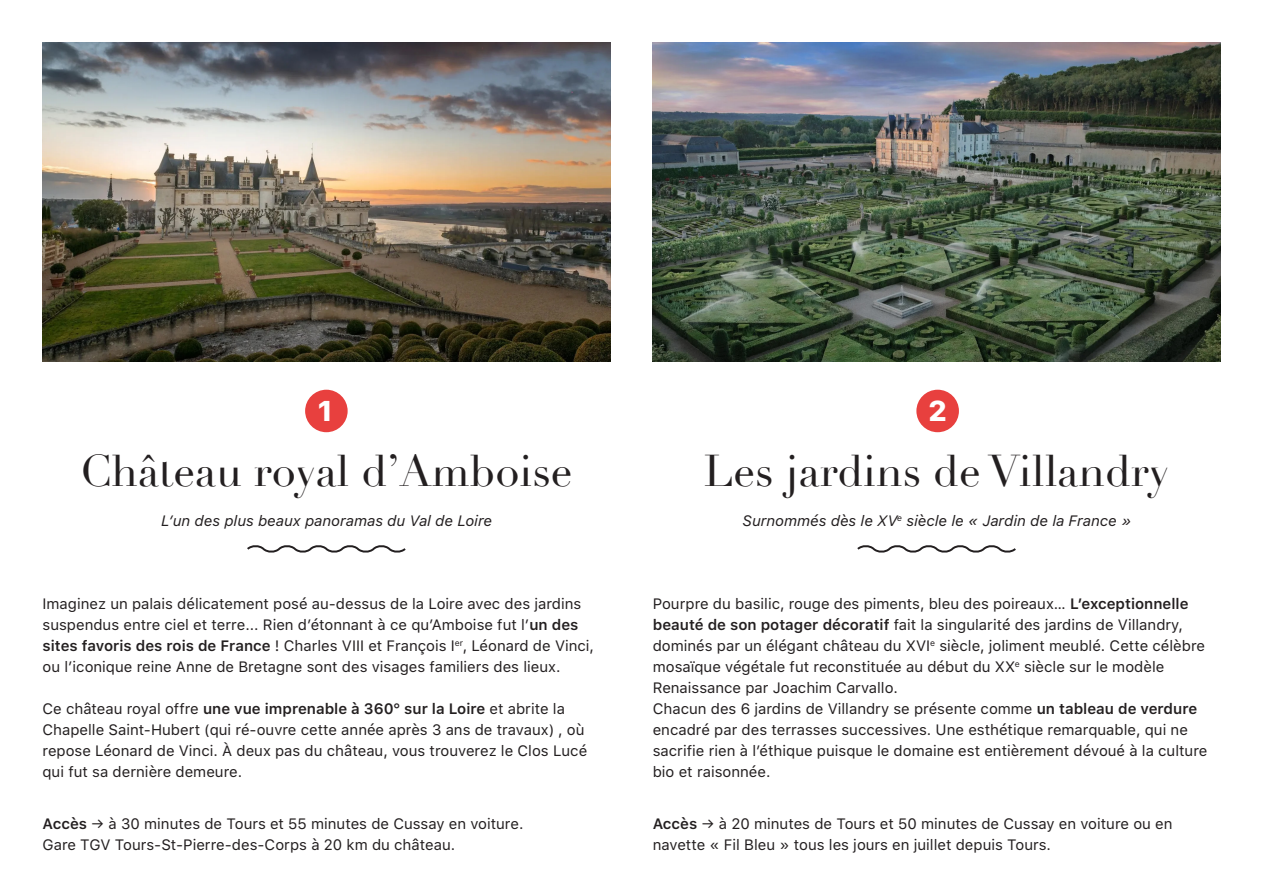
<style>
.page{position:relative;width:1263px;height:893px;background:#fff}
.page>*{position:absolute;margin:0;border:0;box-sizing:border-box;transform-origin:0 0}
.t1{font:43.5px "Didot";color:#231f20}
.t2{font:800 28.5px "SFUI Display";color:#fff}
.t3{font:15px/21px "SFUI Text";color:#231f20}
.t4{font:italic 15px "SFUI Text";color:#231f20}
.s1{font-weight:600}
</style>
<div class="page">
<div style="left:305px;top:390px;width:43px;height:42px;background:#e8403e;border-radius:50%"></div>
<div style="left:916px;top:390px;width:43px;height:42px;background:#e8403e;border-radius:50%"></div>
<img style="left:43px;top:43px;width:567px;height:319px">
<img style="left:653px;top:43px;width:567px;height:319px">
<svg style="left:247px;top:545px;width:159px;height:8px"></svg>
<svg style="left:857px;top:545px;width:159px;height:8px"></svg>
<p class="t2" style="left:318px;top:395px;width:16px">1</p>
<p class="t2" style="left:929px;top:395px;width:19px">2</p>
<p class="t1" style="left:80px;top:444px;width:494px">Château royal d’Amboise</p>
<p class="t1" style="left:704px;top:444px;width:467px">Les jardins de Villandry</p>
<p class="t4" style="left:161px;top:507px;width:332px">L’un des plus beaux panoramas du Val de Loire</p>
<p class="t4" style="left:742px;top:507px;width:390px">Surnommés dès le XV<sup>e</sup> siècle le « Jardin de la France »</p>
<p class="t3" style="left:43px;top:594px;width:553px">Imaginez un palais délicatement posé au-dessus de la Loire avec des jardins suspendus entre ciel et terre... Rien d’étonnant à ce qu’Amboise fut l’<span class="s1">un des sites favoris des rois de France</span> ! Charles VIII et François I<sup>er</sup>, Léonard de Vinci, ou l’iconique reine Anne de Bretagne sont des visages familiers des lieux.</p>
<p class="t3" style="left:43px;top:699px;width:546px">Ce château royal offre <span class="s1">une vue imprenable à 360° sur la Loire</span> et abrite la Chapelle Saint-Hubert (qui ré-ouvre cette année après 3 ans de travaux) , où repose Léonard de Vinci. À deux pas du château, vous trouverez le Clos Lucé qui fut sa dernière demeure.</p>
<p class="t3" style="left:43px;top:814px;width:482px"><span class="s1">Accès</span> → à 30 minutes de Tours et 55 minutes de Cussay en voiture.</p>
<p class="t3" style="left:43px;top:835px;width:414px">Gare TGV Tours-St-Pierre-des-Corps à 20 km du château.</p>
<p class="t3" style="left:653px;top:594px;width:554px">Pourpre du basilic, rouge des piments, bleu des poireaux… <span class="s1">L’exceptionnelle beauté de son potager décoratif</span> fait la singularité des jardins de Villandry, dominés par un élégant château du XVI<sup>e</sup> siècle, joliment meublé. Cette célèbre mosaïque végétale fut reconstituée au début du XX<sup>e</sup> siècle sur le modèle Renaissance par Joachim Carvallo.</p>
<p class="t3" style="left:653px;top:699px;width:556px">Chacun des 6 jardins de Villandry se présente comme <span class="s1">un tableau de verdure </span>encadré par des terrasses successives. Une esthétique remarquable, qui ne sacrifie rien à l’éthique puisque le domaine est entièrement dévoué à la culture bio et raisonnée.</p>
<p class="t3" style="left:653px;top:814px;width:521px"><span class="s1">Accès</span> → à 20 minutes de Tours et 50 minutes de Cussay en voiture ou en navette « Fil Bleu » tous les jours en juillet depuis Tours.</p>
</div>
